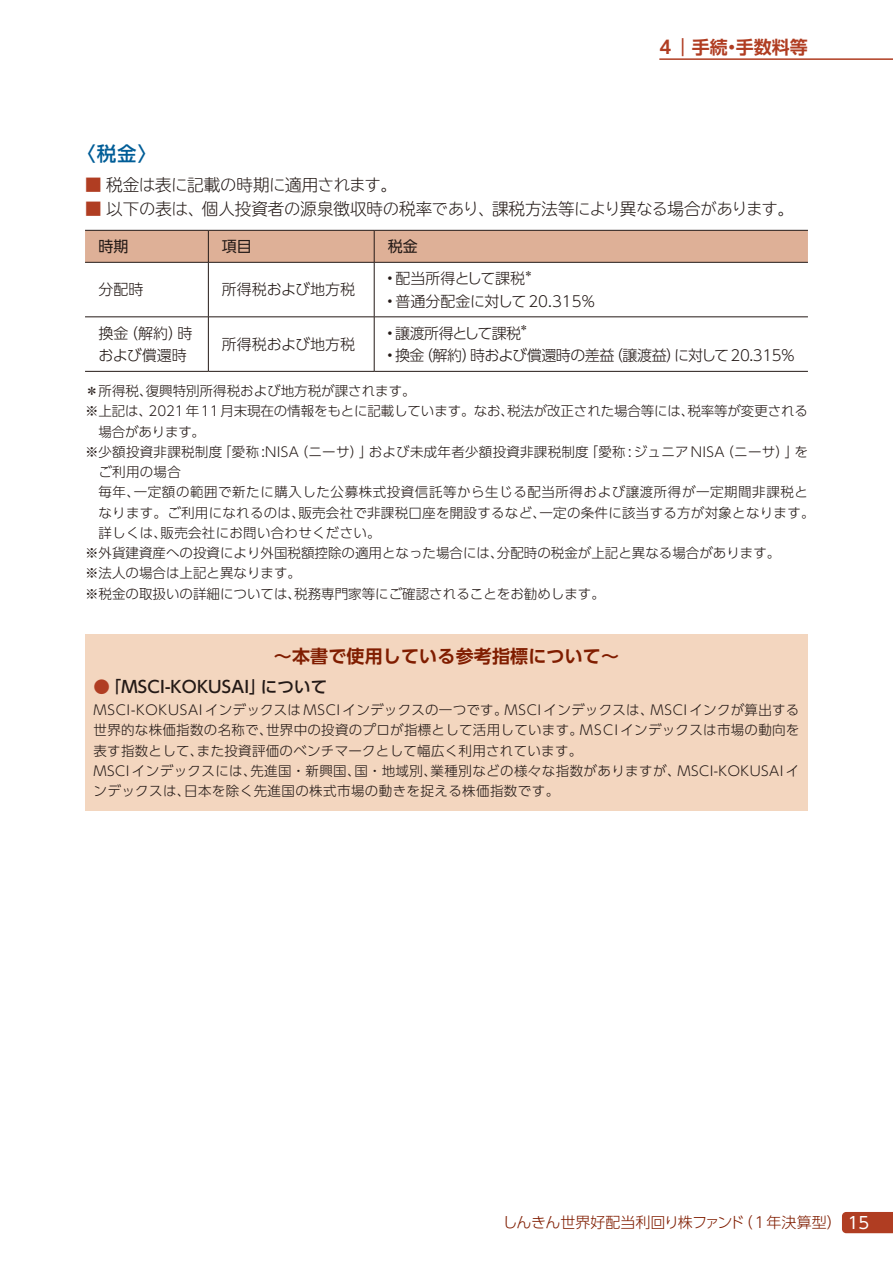
<style>
.page{position:relative;width:893px;height:1263px;background:#fff}
.page>*{position:absolute;margin:0;border:0;box-sizing:border-box;transform-origin:0 0}
.t1{font:500 19.5px "UD Shin Go Pro";color:#005d97}
.t2{font:700 18px "UD Shin Go Pro De";letter-spacing:.01em;color:#801d00}
.t3{font:700 18px "UD Shin Go Pro De";color:#b03d22}
.t4{font:300 16.5px "TBUDR Go Std Super";letter-spacing:-.01em;color:#231916}
.t5{font:500 16.5px "UD Shin Go Pro";letter-spacing:.01em;color:#231916}
.t6{font:300 15px/22.5px "UD Shin Go Pro";color:#231916}
.t7{font:300 15px "UD Shin Go Pro";letter-spacing:-.03em;color:#231916}
.t8{font:300 15px "UD Shin Go Pro";letter-spacing:-.015em;color:#801d00}
.t9{font:300 15px "UD Shin Go Pro";letter-spacing:-.01em;color:#231916}
.t10{font:15px "UD Shin Go Pro";color:#231916}
.t11{font:300 13.5px/20.2px "UD Shin Go Pro";letter-spacing:.02em;color:#231916}
.t12{font:300 13.5px "UD Shin Go Pro";color:#231916}
.t13{font:300 13.5px "UD Shin Go Pro";letter-spacing:-.01em;color:#231916}
.t14{font:300 13.5px "UD Shin Go Pro";letter-spacing:.04em;color:#231916}
.t15{font:300 13.5px "UD Shin Go Pro";letter-spacing:-.015em;color:#231916}
.t16{font:300 8.7px "UD Shin Go Pro";color:#231916}
.s1{font-family:"UD Shin Go Pro";font-weight:400;color:#b03d22}
.s2{color:#b03d22}
.s3{font-weight:400;font-size:16.5px;color:#fff}
</style>
<div class="page">
<hr style="left:659px;top:58px;width:234px;height:2px;background:#b03d22">
<svg style="left:85px;top:231px;width:723px;height:86px"></svg>
<hr style="left:85px;top:230px;width:123px;height:1px;background:#231916">
<hr style="left:208px;top:230px;width:166px;height:1px;background:#231916">
<hr style="left:374px;top:230px;width:434px;height:1px;background:#231916">
<hr style="left:85px;top:262px;width:123px;height:1px;background:#231916">
<hr style="left:374px;top:262px;width:434px;height:1px;background:#231916">
<hr style="left:85px;top:371px;width:123px;height:1px;background:#231916">
<hr style="left:208px;top:371px;width:166px;height:1px;background:#231916">
<hr style="left:374px;top:371px;width:434px;height:1px;background:#231916">
<hr style="left:85px;top:317px;width:123px;height:1px;background:#231916">
<hr style="left:374px;top:317px;width:434px;height:1px;background:#231916">
<hr style="left:208px;top:231px;width:1px;height:31px;background:#231916">
<hr style="left:374px;top:231px;width:1px;height:31px;background:#231916">
<hr style="left:208px;top:262px;width:166px;height:1px;background:#231916">
<hr style="left:208px;top:263px;width:1px;height:54px;background:#231916">
<hr style="left:374px;top:263px;width:1px;height:54px;background:#231916">
<hr style="left:208px;top:317px;width:166px;height:1px;background:#231916">
<hr style="left:208px;top:317px;width:1px;height:54px;background:#231916">
<hr style="left:374px;top:317px;width:1px;height:54px;background:#231916">
<div style="left:85px;top:634px;width:723px;height:176px;background:#f3d6bf"></div>
<svg style="left:842px;top:1212px;width:51px;height:21px"></svg>
<h2 class="t3" style="left:659px;top:33px;width:150px">4｜手続・手数料等</h2>
<h1 class="t1" style="left:76px;top:138px;width:82px">〈税金〉</h1>
<p class="t4" style="left:85px;top:171px;width:313px"><span class="s1">■</span> 税金は表に記載の時期に適用されます。</p>
<p class="t4" style="left:85px;top:196px;width:710px"><span class="s1">■</span> 以下の表は、個人投資者の源泉徴収時の税率であり、課税方法等により異なる場合があります。</p>
<p class="t10" style="left:99px;top:234px;width:31px">時期</p>
<p class="t10" style="left:222px;top:234px;width:31px">項目</p>
<p class="t10" style="left:388px;top:234px;width:31px">税金</p>
<p class="t7" style="left:99px;top:277px;width:46px">分配時</p>
<p class="t6" style="left:222px;top:278px;width:135px">所得税および地方税</p>
<p class="t9" style="left:387px;top:266px;width:140px">•配当所得として課税</p>
<p class="t16" style="left:524px;top:266px;width:10px">＊</p>
<p class="t6" style="left:387px;top:289px;width:210px">•普通分配金に対して20.315％</p>
<p class="t7" style="left:387px;top:321px;width:136px">•譲渡所得として課税</p>
<p class="t16" style="left:520px;top:321px;width:10px">＊</p>
<p class="t7" style="left:387px;top:343px;width:410px">•換金（解約）時および償還時の差益（譲渡益）に対して20.315％</p>
<p class="t12" style="left:85px;top:380px;width:332px">＊所得税、復興特別所得税および地方税が課されます。</p>
<p class="t13" style="left:85px;top:400px;width:724px">※上記は、2021年11月末現在の情報をもとに記載しています。なお、税法が改正された場合等には、税率等が変更される</p>
<p class="t15" style="left:99px;top:421px;width:108px">場合があります。</p>
<p class="t11" style="left:85px;top:441px;width:724px">※少額投資非課税制度「愛称 :NISA（ニーサ）」および未成年者少額投資非課税制度「愛称 : ジュニア NISA（ニーサ）」を</p>
<p class="t11" style="left:99px;top:461px;width:84px">ご利用の場合</p>
<p class="t14" style="left:99px;top:481px;width:711px">毎年、一定額の範囲で新たに購入した公募株式投資信託等から生じる配当所得および譲渡所得が一定期間非課税と</p>
<p class="t11" style="left:99px;top:502px;width:718px">なります。ご利用になれるのは、販売会社で非課税口座を開設するなど、一定の条件に該当する方が対象となります。</p>
<p class="t11" style="left:99px;top:522px;width:284px">詳しくは、販売会社にお問い合わせください。</p>
<p class="t12" style="left:85px;top:542px;width:697px">※外貨建資産への投資により外国税額控除の適用となった場合には、分配時の税金が上記と異なる場合があります。</p>
<p class="t12" style="left:85px;top:562px;width:217px">※法人の場合は上記と異なります。</p>
<p class="t12" style="left:85px;top:583px;width:521px">※税金の取扱いの詳細については、税務専門家等にご確認されることをお勧めします。</p>
<p class="t6" style="left:98px;top:321px;width:96px">換金（解約）時および償還時</p>
<p class="t6" style="left:222px;top:332px;width:135px">所得税および地方税</p>
<h2 class="t2" style="left:274px;top:641px;width:347px">〜本書で使用している参考指標について〜</h2>
<p class="t5" style="left:94px;top:673px;width:235px"><span class="s2">●</span>「MSCI-KOKUSAI」について</p>
<p class="t11" style="left:94px;top:699px;width:707px">MSCI-KOKUSAI インデックスは MSCI インデックスの一つです。MSCI インデックスは、MSCI インクが算出する世界的な株価指数の名称で、世界中の投資のプロが指標として活用しています。MSCI インデックスは市場の動向を表す指数として、また投資評価のベンチマークとして幅広く利用されています。<br>MSCI インデックスには、先進国・新興国、国・地域別、業種別などの様々な指数がありますが、MSCI-KOKUSAI インデックスは、日本を除く先進国の株式市場の動きを捉える株価指数です。</p>
<p class="t8" style="left:503px;top:1210px;width:368px">しんきん世界好配当利回り株ファンド（１年決算型） <span class="s3">15</span></p>
</div>
